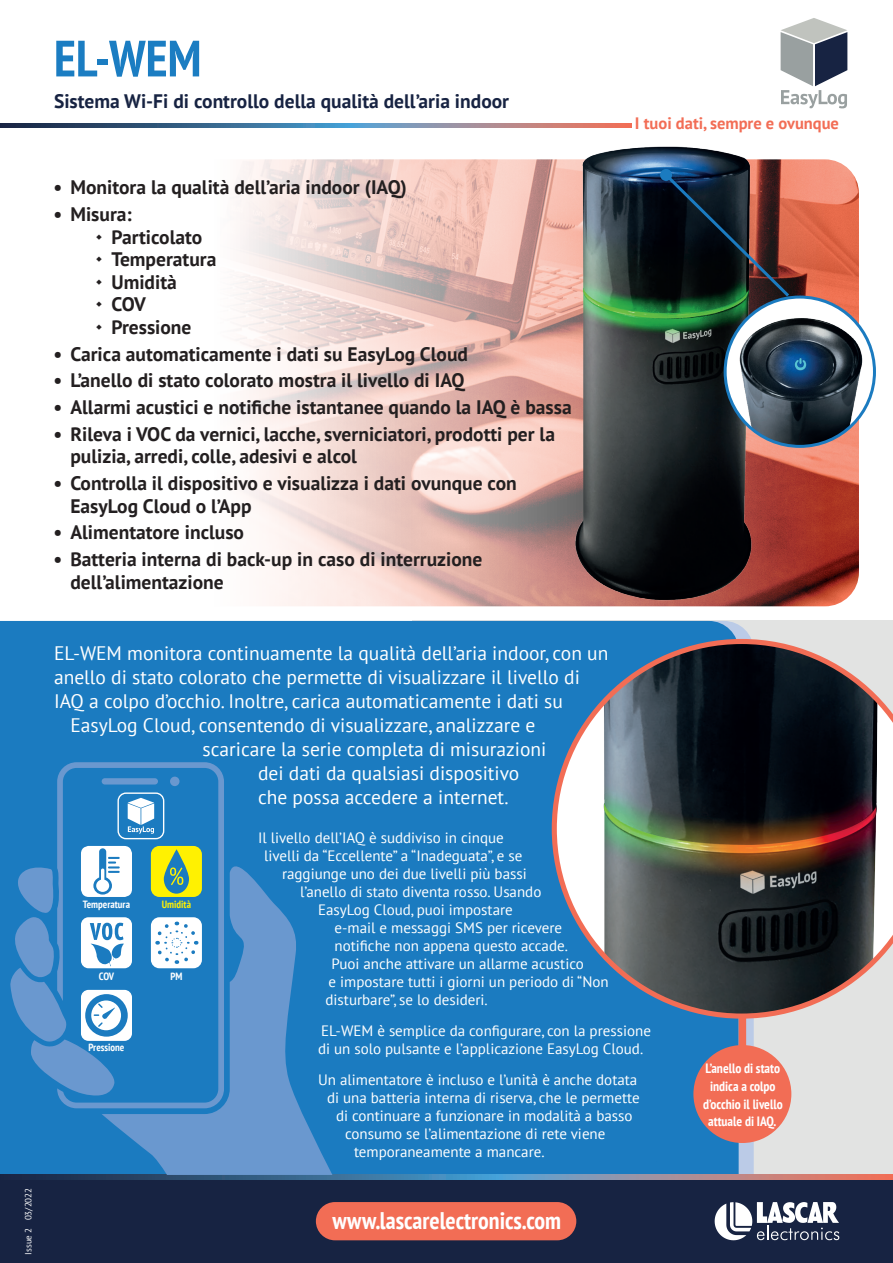
<style>
.page{position:relative;width:893px;height:1263px;background:#fff}
.page>*{position:absolute;margin:0;border:0;box-sizing:border-box;transform-origin:0 0}
.t1{font:700 condensed 51px "PT Sans";color:#1b7dc2}
.t2{font:700 condensed 24px "PT Sans";color:#fff}
.t3{font:700 19.5px/22.5px "PT Sans";color:#231f20}
.t4{font:19.5px "PT Sans";color:#fff}
.t5{font:700 19.5px "PT Sans";color:#172342}
.t6{font:700 16.5px "PT Sans";color:#f26d55}
.t7{font:15px/18px "PT Sans";color:#fff}
.t8{font:700 condensed 13.5px/18px "PT Sans";color:#fff;text-align:center}
.t9{font:700 condensed 10.5px "PT Sans";color:#fff}
.t10{font:700 condensed 10.5px "PT Sans";color:#fff101}
.t11{font:9px "PT Sans";color:#fff}
</style>
<div class="page">
<svg style="left:240px;top:159px;width:231px;height:448px"></svg>
<div style="left:412px;top:621px;width:481px;height:558px;background:#e2e3e2"></div>
<div style="left:0;top:621px;width:739px;height:554px;background:#1b7bc0"></div>
<div style="left:0;top:1179px;width:893px;height:84px;background:#172342"></div>
<svg style="left:715px;top:1202px;width:124px;height:38px"></svg>
<svg style="left:0;top:1175px;width:893px;height:4px;background:#67728b"></svg>
<div style="left:316px;top:1202px;width:260px;height:38px;background:#f26d55;border-radius:19px"></div>
<svg style="left:10px;top:762px;width:322px;height:413px;background:#408bc4"></svg>
<div style="left:117px;top:792px;width:47px;height:47px;border:1px solid #fff;border-radius:8px"></div>
<img style="left:471px;top:146px;width:421px;height:557px">
<svg style="left:662px;top:171px;width:130px;height:129px;background:#2d2427"></svg>
<div style="left:660px;top:169px;width:12px;height:12px;background:#1b7bc0;border-radius:50%"></div>
<img style="left:725px;top:297px;width:149px;height:149px;border-radius:75px">
<div style="left:724px;top:296px;width:152px;height:152px;border:3px solid #1b7bc0;border-radius:50%"></div>
<div style="left:693px;top:1045px;width:98px;height:98px;background:#f26d55;border-radius:50%"></div>
<div style="left:739px;top:1002px;width:7px;height:48px;background:#f26d55"></div>
<svg style="left:81px;top:990px;width:51px;height:51px"></svg>
<svg style="left:128px;top:798px;width:26px;height:36px"></svg>
<svg style="left:780px;top:18px;width:67px;height:90px"></svg>
<svg style="left:1px;top:123px;width:631px;height:5px;background:#67728b"></svg>
<img style="left:552px;top:639px;width:341px;height:380px">
<h1 class="t1" style="left:54px;top:25px;width:149px">EL-WEM</h1>
<h3 class="t5" style="left:54px;top:88px;width:457px">Sistema Wi-Fi di controllo della qualità dell’aria indoor</h3>
<h3 class="t3" style="left:53px;top:176px;width:355px">• Monitora la qualità dell’aria indoor (IAQ)</h3>
<h3 class="t3" style="left:111px;top:203px;width:106px;text-indent:-58px">• Misura:<br>Particolato<br>Temperatura<br>Umidità<br>COV<br>Pressione</h3>
<h3 class="t3" style="left:53px;top:342px;width:416px">• Carica automaticamente i dati su EasyLog Cloud</h3>
<h3 class="t3" style="left:53px;top:369px;width:413px">• L’anello di stato colorato mostra il livello di IAQ</h3>
<h3 class="t3" style="left:53px;top:395px;width:520px">• Allarmi acustici e notifiche istantanee quando la IAQ è bassa</h3>
<h3 class="t3" style="left:70px;top:422px;width:486px;text-indent:-17px">• Rileva i VOC da vernici, lacche, sverniciatori, prodotti per la pulizia, arredi, colle, adesivi e alcol</h3>
<h3 class="t3" style="left:70px;top:471px;width:448px;text-indent:-17px">• Controlla il dispositivo e visualizza i dati ovunque con<br>EasyLog Cloud o l’App</h3>
<h3 class="t3" style="left:53px;top:521px;width:192px">• Alimentatore incluso</h3>
<h3 class="t3" style="left:70px;top:548px;width:413px;text-indent:-17px">• Batteria interna di back-up in caso di interruzione dell’alimentazione</h3>
<p class="t6" style="left:635px;top:113px;width:206px">I tuoi dati, sempre e ovunque</p>
<p class="t11" style="left:23px;top:1254px;width:68px;rotate:-90deg">Issue 2 03/2022</p>
<h3 class="t4" style="left:54px;top:641px;width:556px">EL-WEM monitora continuamente la qualità dell’aria indoor, con un</h3>
<h3 class="t4" style="left:54px;top:665px;width:527px">anello di stato colorato che permette di visualizzare il livello di</h3>
<h3 class="t4" style="left:54px;top:689px;width:510px">IAQ a colpo d’occhio. Inoltre, carica automaticamente i dati su</h3>
<h3 class="t4" style="left:70px;top:713px;width:467px">EasyLog Cloud, consentendo di visualizzare, analizzare e</h3>
<h3 class="t4" style="left:202px;top:737px;width:345px">scaricare la serie completa di misurazioni</h3>
<h3 class="t4" style="left:258px;top:761px;width:263px">dei dati da qualsiasi dispositivo</h3>
<h3 class="t4" style="left:258px;top:785px;width:252px">che possa accedere a internet.</h3>
<p class="t7" style="left:258px;top:829px;width:247px">Il livello dell’IAQ è suddiviso in cinque</p>
<p class="t7" style="left:264px;top:847px;width:260px">livelli da “Eccellente” a “Inadeguata”, e se</p>
<p class="t7" style="left:282px;top:865px;width:246px">raggiunge uno dei due livelli più bassi</p>
<p class="t7" style="left:300px;top:883px;width:243px">l’anello di stato diventa rosso. Usando</p>
<p class="t7" style="left:318px;top:901px;width:196px">EasyLog Cloud, puoi impostare</p>
<p class="t7" style="left:334px;top:919px;width:229px">e-mail e messaggi SMS per ricevere</p>
<p class="t7" style="left:334px;top:937px;width:235px">notifiche non appena questo accade.</p>
<p class="t7" style="left:332px;top:955px;width:254px">Puoi anche attivare un allarme acustico</p>
<p class="t7" style="left:328px;top:973px;width:282px">e impostare tutti i giorni un periodo di “Non</p>
<p class="t7" style="left:326px;top:991px;width:164px">disturbare”, se lo desideri.</p>
<p class="t7" style="left:318px;top:1021px;width:334px">EL-WEM è semplice da configurare, con la pressione di un solo pulsante e l’applicazione EasyLog Cloud.</p>
<p class="t7" style="left:318px;top:1070px;width:321px">Un alimentatore è incluso e l’unità è anche dotata</p>
<p class="t7" style="left:327px;top:1088px;width:314px">di una batteria interna di riserva, che le permette</p>
<p class="t7" style="left:336px;top:1106px;width:298px">di continuare a funzionare in modalità a basso</p>
<p class="t7" style="left:345px;top:1124px;width:262px">consumo se l’alimentazione di rete viene</p>
<p class="t7" style="left:354px;top:1142px;width:192px">temporaneamente a mancare.</p>
<p class="t9" style="left:83px;top:898px;width:49px">Temperatura</p>
<p class="t10" style="left:162px;top:898px;width:31px">Umidità</p>
<p class="t9" style="left:99px;top:969px;width:17px">COV</p>
<p class="t9" style="left:170px;top:969px;width:13px">PM</p>
<p class="t9" style="left:89px;top:1040px;width:37px">Pressione</p>
<h2 class="t2" style="left:332px;top:1204px;width:230px">www.lascarelectronics.com</h2>
<p class="t8" style="left:703px;top:1058px;width:81px">L’anello di stato indica a colpo d’occhio il livello attuale di IAQ.</p>
</div>
